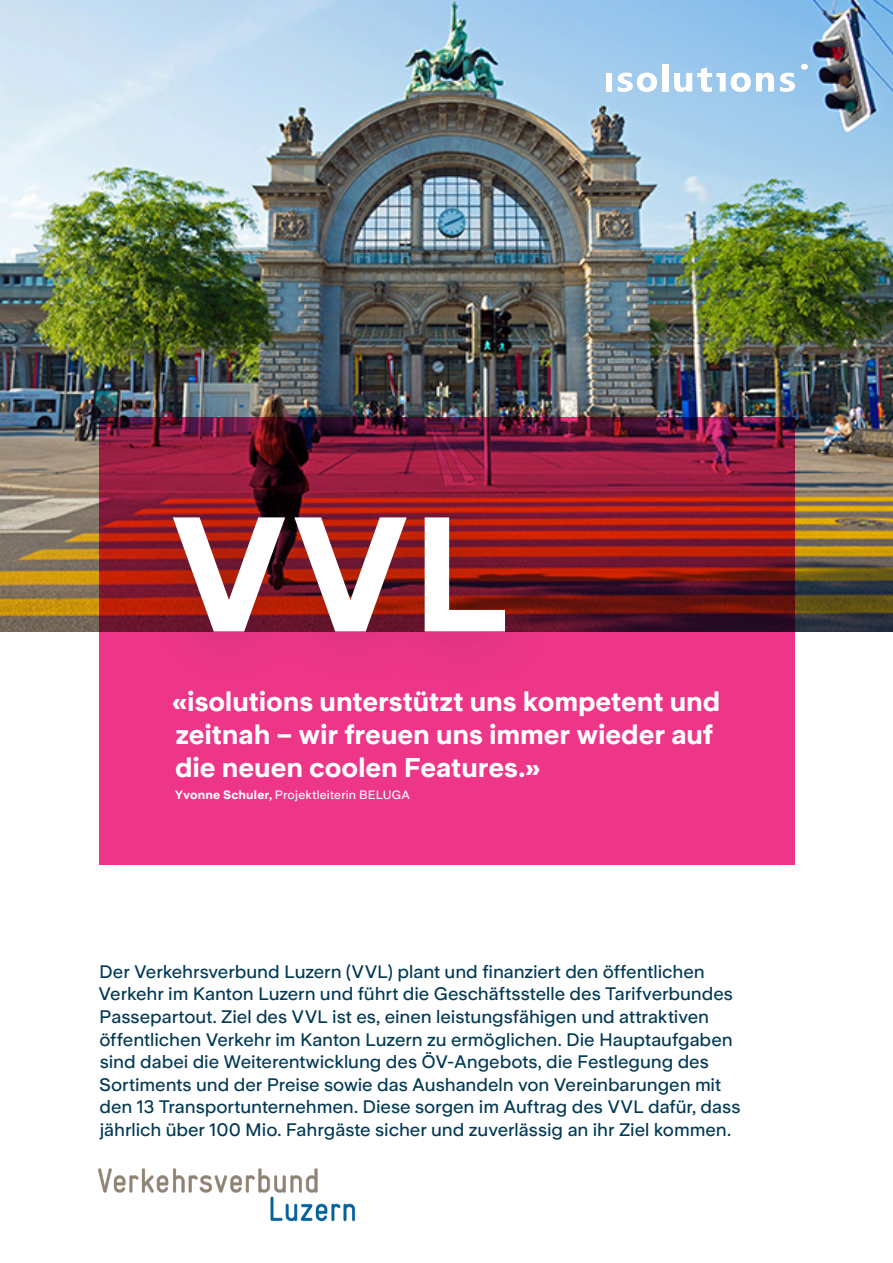
<style>
.page{position:relative;width:893px;height:1263px;background:#fff}
.page>*{position:absolute;margin:0;border:0;box-sizing:border-box;transform-origin:0 0}
.t1{font:162px "Universal Sans 900";color:#fff}
.Zitat_Kunde{font:27px/33px "Universal Sans 900";color:#fff}
.Kundenprofil{font:18px/22.5px "Universal Sans 600";letter-spacing:-.005em;color:#013954}
.Zitat_Kunde-2{font:12px "Universal Sans 600";letter-spacing:.015em;color:#fff}
.s1{font-family:"Universal Sans 900"}
</style>
<div class="page">
<img style="left:0;top:0;width:893px;height:631px">
<img style="left:98px;top:1168px;width:258px;height:54px">
<svg style="left:99px;top:417px;width:696px;height:447px;background:#c52b68"></svg>
<div style="left:801px;top:64px;width:7px;height:6px;background:#fff;border-radius:50%"></div>
<svg style="left:618px;top:73px;width:39px;height:19px"></svg>
<div style="left:662px;top:64px;width:6px;height:28px;background:#fff"></div>
<div style="left:606px;top:73px;width:6px;height:19px;background:#fff"></div>
<svg style="left:674px;top:67px;width:121px;height:25px"></svg>
<div style="left:120px;top:459px;width:441px;height:232px;background:#231f20;opacity:.25"></div>
<p class="t1" style="left:169px;top:482px;width:343px">VVL</p>
<p class="Zitat_Kunde" style="left:172px;top:685px;width:550px">«isolutions unterstützt uns kompetent und zeitnah – wir freuen uns immer wieder auf die neuen coolen Features.»</p>
<p class="Zitat_Kunde-2" style="left:175px;top:788px;width:237px"><span class="s1">Yvonne Schuler,</span> Projektleiterin BELUGA</p>
<p class="Kundenprofil" style="left:99px;top:960px;width:643px">Der Verkehrsverbund Luzern (VVL) plant und finanziert den öffentlichen Verkehr im Kanton Luzern und führt die Geschäftsstelle des Tarifverbundes Passepartout. Ziel des VVL ist es, einen leistungsfähigen und attraktiven öffentlichen Verkehr im Kanton Luzern zu ermöglichen. Die Hauptaufgaben sind dabei die Weiterentwicklung des ÖV-Angebots, die Festlegung des Sortiments und der Preise sowie das Aushandeln von Vereinbarungen mit den 13 Transportunternehmen. Diese sorgen im Auftrag des VVL dafür, dass jährlich über 100 Mio. Fahrgäste sicher und zuverlässig an ihr Ziel kommen.</p>
</div>
